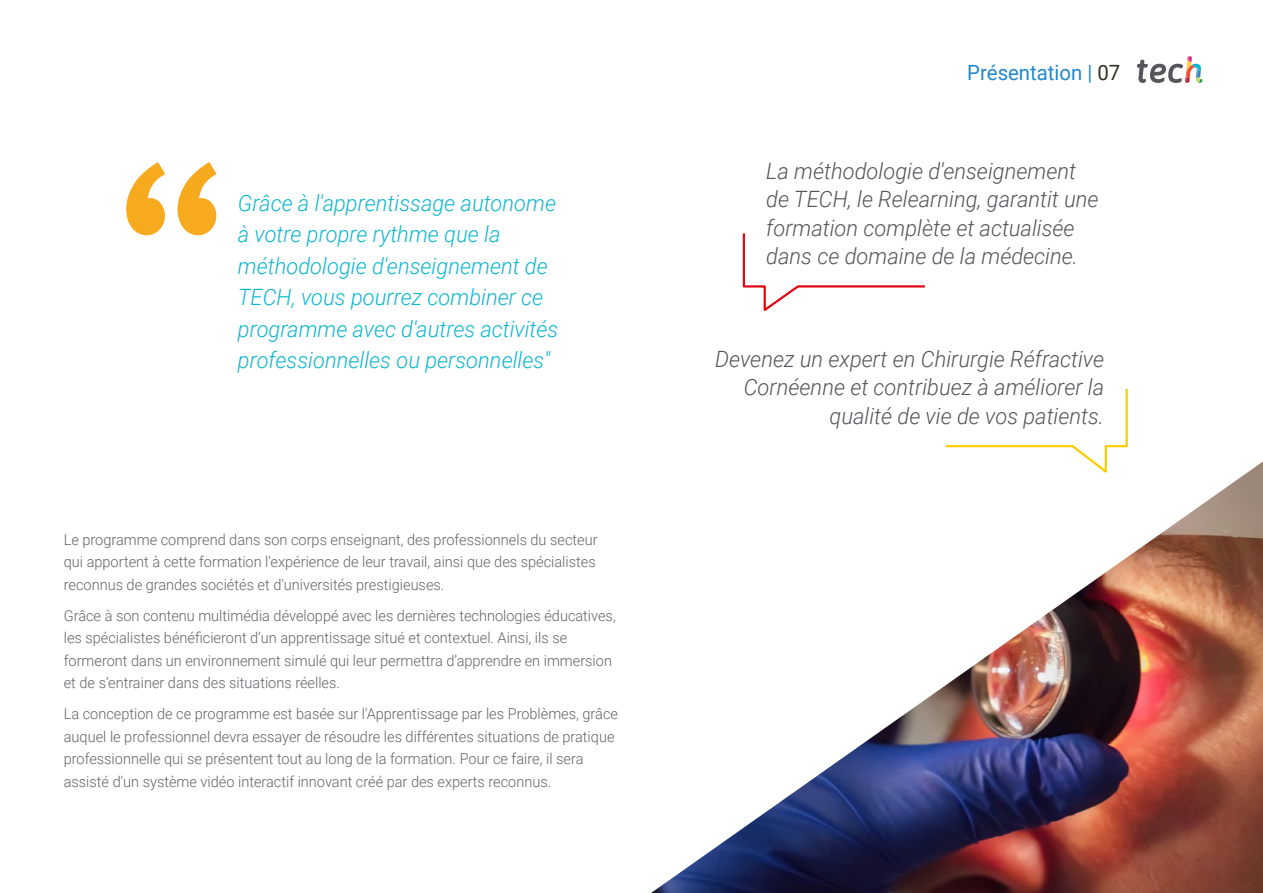
<style>
.page{position:relative;width:1263px;height:893px;background:#fff}
.page>*{position:absolute;margin:0;border:0;box-sizing:border-box;transform-origin:0 0}
.t1{font:italic 300 22.5px/28.5px "Roboto";color:#52555b;text-align:right}
.t2{font:italic 300 22.5px/31.5px "Roboto";color:#0fb6cf}
.t3{font:21px "Roboto";color:#2488c9}
.t4{font:300 15px/22.5px "Roboto";color:#61646a}
.s1{color:#312e20}
</style>
<div class="page">
<svg style="left:126px;top:162px;width:91px;height:73px"></svg>
<img style="left:651px;top:461px;width:612px;height:432px">
<svg style="left:1137px;top:56px;width:65px;height:27px"></svg>
<svg style="left:943px;top:388px;width:186px;height:88px"></svg>
<svg style="left:742px;top:233px;width:183px;height:78px"></svg>
<h1 class="t2" style="left:238px;top:186px;width:322px">Grâce à l'apprentissage autonome à votre propre rythme que la méthodologie d'enseignement de<br>TECH, vous pourrez combiner ce programme avec d'autres activités professionnelles ou personnelles"</h1>
<p class="t4" style="left:64px;top:527px;width:535px">Le programme comprend dans son corps enseignant, des professionnels du secteur qui apportent à cette formation l'expérience de leur travail, ainsi que des spécialistes reconnus de grandes sociétés et d'universités prestigieuses.</p>
<p class="t4" style="left:64px;top:603px;width:553px">Grâce à son contenu multimédia développé avec les dernières technologies éducatives, les spécialistes bénéficieront d’un apprentissage situé et contextuel. Ainsi, ils se formeront dans un environnement simulé qui leur permettra d’apprendre en immersion et de s’entrainer dans des situations réelles.</p>
<p class="t4" style="left:64px;top:702px;width:556px">La conception de ce programme est basée sur l'Apprentissage par les Problèmes, grâce auquel le professionnel devra essayer de résoudre les différentes situations de pratique professionnelle qui se présentent tout au long de la formation. Pour ce faire, il sera assisté d'un système vidéo interactif innovant créé par des experts reconnus.</p>
<h2 class="t3" style="left:967px;top:57px;width:155px">Présentation | <span class="s1">07</span></h2>
<h1 class="t1" style="left:766px;top:156px;width:334px;text-align:left">La méthodologie d'enseignement de TECH, le Relearning, garantit une formation complète et actualisée dans ce domaine de la médecine.</h1>
<h1 class="t1" style="left:715px;top:344px;width:390px">Devenez un expert en Chirurgie Réfractive<br>Cornéenne et contribuez à améliorer la qualité de vie de vos patients.</h1>
</div>
